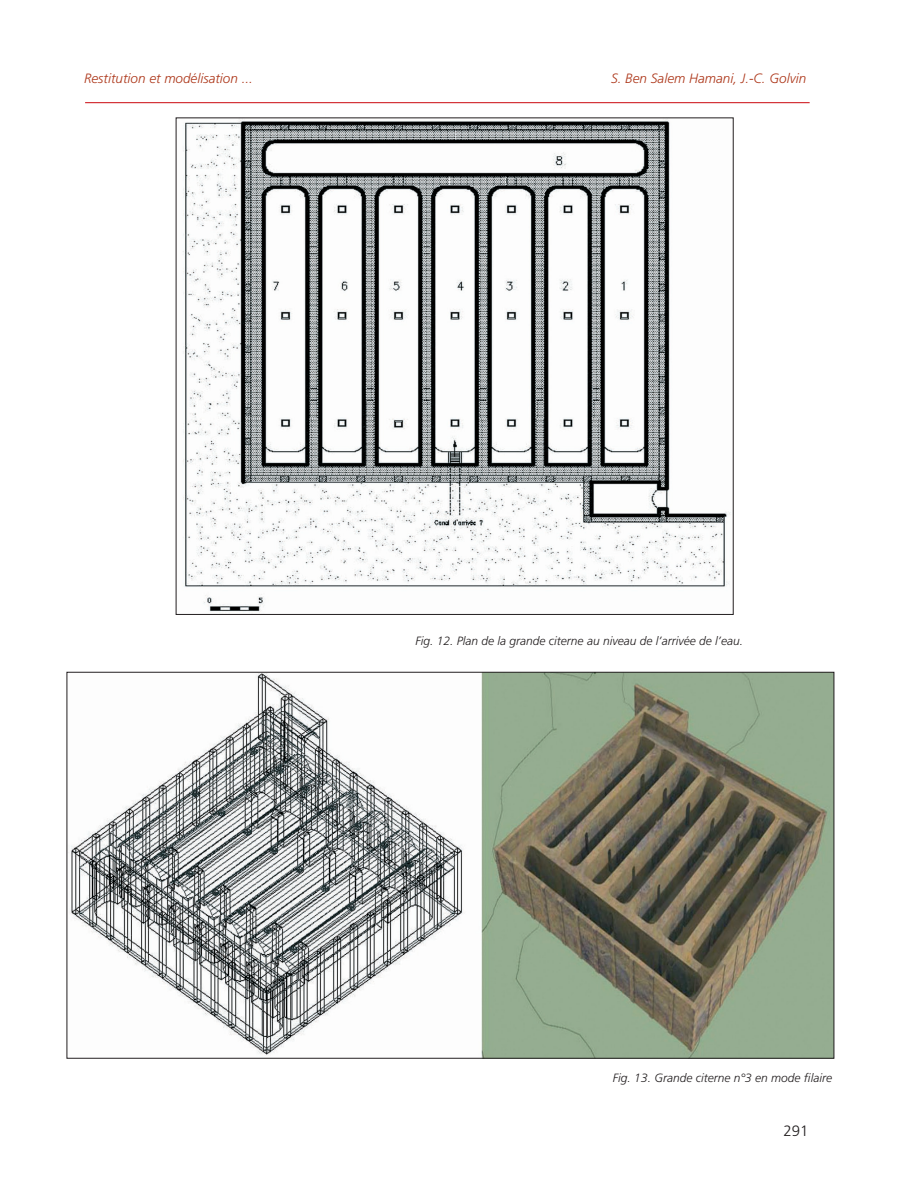
<style>
.page{position:relative;width:915px;height:1191px;background:#fff}
.page>*{position:absolute;margin:0;border:0;box-sizing:border-box;transform-origin:0 0}
.t1{font:300 15px "Frutiger";color:#231f20}
.t2{font:italic 300 13.5px "Frutiger";color:#ad371a}
.légende{font:italic 300 12px "Frutiger";color:#231f20}
</style>
<div class="page">
<hr style="left:85px;top:102px;width:724px;height:1px;background:#d1232a">
<img style="left:183px;top:120px;width:548px;height:492px">
<img style="left:70px;top:674px;width:761px;height:382px">
<p class="t2" style="left:84px;top:70px;width:170px">Restitution et modélisation ...</p>
<p class="t2" style="left:610px;top:70px;width:197px">S. Ben Salem Hamani, J.-C. Golvin</p>
<p class="légende" style="left:415px;top:634px;width:329px">Fig. 12. Plan de la grande citerne au niveau de l’arrivée de l’eau.</p>
<p class="légende" style="left:612px;top:1071px;width:220px">Fig. 13. Grande citerne n°3 en mode filaire</p>
<p class="t1" style="left:783px;top:1122px;width:27px">291</p>
</div>
